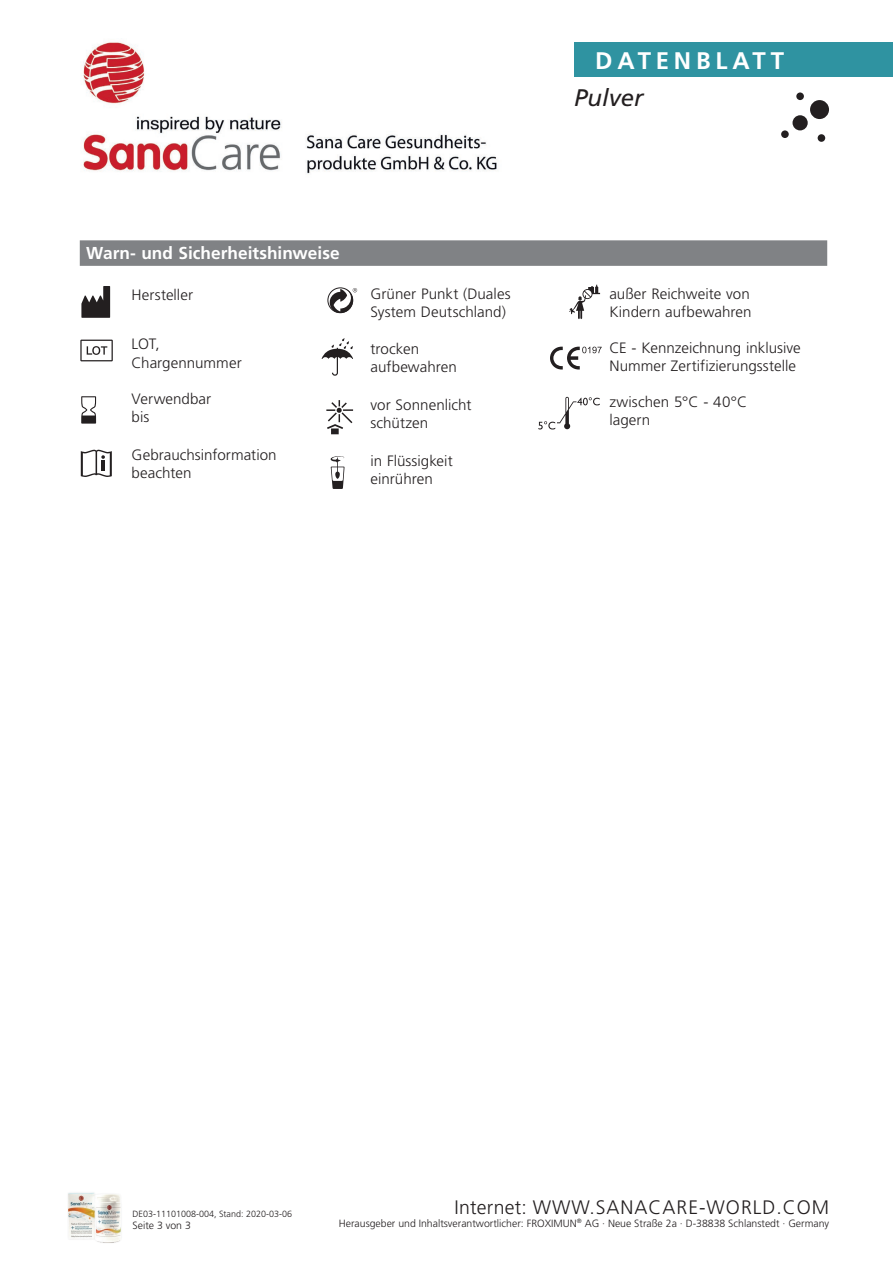
<style>
.page{position:relative;width:893px;height:1263px;background:#fff}
.page>*{position:absolute;margin:0;border:0;box-sizing:border-box;transform-origin:0 0}
.t1{font:700 24px "Frutiger LT Std";letter-spacing:.2em;color:#fff}
.t2{font:italic 24px "Frutiger LT Std";color:#231f20}
.t3{font:300 19.5px "Frutiger LT Std";letter-spacing:.05em;color:#231f20}
.t4{font:700 17.25px "Frutiger LT Std";color:#fff}
.t5{font:300 15px/18px "Frutiger LT Std";letter-spacing:.005em;color:#231f20}
.t6{font:300 10.5px "Frutiger LT Std";color:#231f20}
.t7{font:300 9px "Frutiger LT Std";color:#231f20}
</style>
<div class="page">
<div style="left:80px;top:240px;width:747px;height:26px;background:#808285"></div>
<img style="left:83px;top:42px;width:414px;height:132px">
<div style="left:574px;top:43px;width:319px;height:34px;background:#2f93a1"></div>
<div style="left:781px;top:130px;width:8px;height:8px;background:#231f20;border-radius:50%"></div>
<div style="left:818px;top:134px;width:7px;height:8px;background:#231f20;border-radius:50%"></div>
<div style="left:796px;top:92px;width:8px;height:8px;background:#231f20;border-radius:50%"></div>
<div style="left:792px;top:115px;width:16px;height:15px;background:#231f20;border-radius:50%"></div>
<div style="left:810px;top:100px;width:19px;height:19px;background:#231f20;border-radius:50%"></div>
<svg style="left:321px;top:338px;width:32px;height:38px"></svg>
<svg style="left:326px;top:400px;width:27px;height:34px"></svg>
<svg style="left:569px;top:285px;width:31px;height:34px"></svg>
<svg style="left:81px;top:450px;width:31px;height:27px"></svg>
<hr style="left:101px;top:460px;width:4px;height:11px;background:#231f20">
<svg style="left:81px;top:286px;width:29px;height:32px"></svg>
<svg style="left:80px;top:340px;width:33px;height:21px"></svg>
<svg style="left:81px;top:396px;width:15px;height:28px"></svg>
<svg style="left:550px;top:347px;width:52px;height:22px"></svg>
<div style="left:327px;top:287px;width:26px;height:26px;border:1px solid #231f20;border-radius:50%"></div>
<svg style="left:329px;top:288px;width:28px;height:25px"></svg>
<svg style="left:538px;top:397px;width:62px;height:32px"></svg>
<svg style="left:331px;top:456px;width:14px;height:33px"></svg>
<img style="left:68px;top:1192px;width:53px;height:51px">
<p class="t4" style="left:86px;top:243px;width:255px">Warn- und Sicherheitshinweise</p>
<p class="t5" style="left:132px;top:286px;width:63px">Hersteller</p>
<p class="t5" style="left:132px;top:334px;width:112px;line-height:19.8px">LOT,<br>Chargennummer</p>
<p class="t5" style="left:132px;top:390px;width:81px">Verwendbar bis</p>
<p class="t5" style="left:132px;top:446px;width:147px">Gebrauchsinformation beachten</p>
<p class="t5" style="left:370px;top:285px;width:142px">Grüner Punkt (Duales<br>System Deutschland)</p>
<p class="t5" style="left:370px;top:340px;width:88px">trocken aufbewahren</p>
<p class="t5" style="left:370px;top:396px;width:103px">vor Sonnenlicht schützen</p>
<p class="t5" style="left:370px;top:452px;width:84px">in Flüssigkeit einrühren</p>
<h1 class="t1" style="left:595px;top:46px;width:190px">DATENBLATT</h1>
<h1 class="t2" style="left:574px;top:84px;width:71px">Pulver</h1>
<p class="t5" style="left:609px;top:285px;width:144px">außer Reichweite von<br>Kindern aufbewahren</p>
<p class="t5" style="left:609px;top:339px;width:193px">CE - Kennzeichnung inklusive<br>Nummer Zertifizierungsstelle</p>
<p class="t5" style="left:609px;top:393px;width:139px">zwischen 5°C - 40°C lagern</p>
<p class="t7" style="left:132px;top:1208px;width:161px">DE03-11101008-004, Stand: 2020-03-06</p>
<p class="t6" style="left:132px;top:1219px;width:60px">Seite 3 von 3</p>
<h2 class="t3" style="left:455px;top:1196px;width:376px">Internet: WWW.SANACARE-WORLD.COM</h2>
<p class="t6" style="left:339px;top:1217px;width:492px">Herausgeber und Inhaltsverantwortlicher: FROXIMUN<sup>®</sup> AG · Neue Straße 2a · D-38838 Schlanstedt · Germany</p>
</div>
